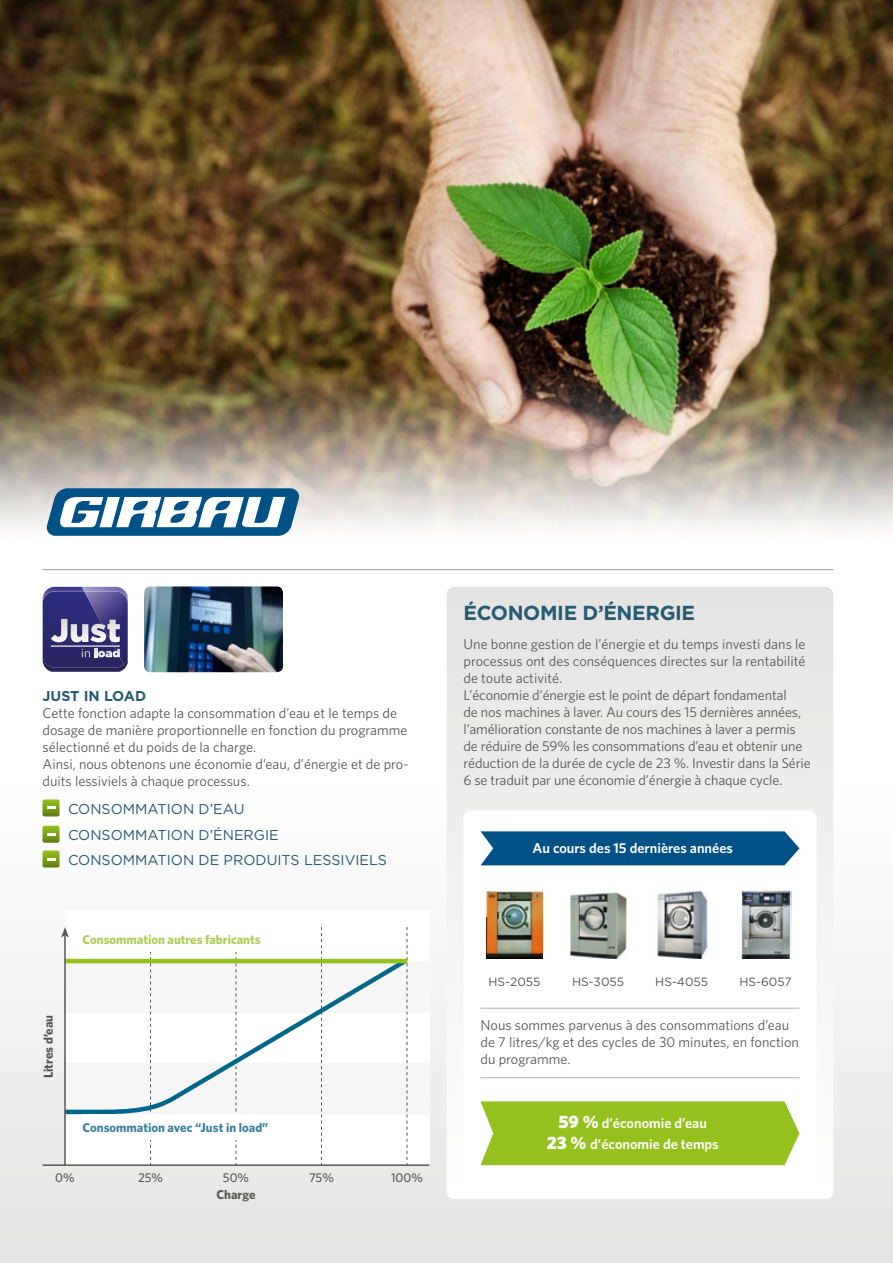
<style>
.page{position:relative;width:893px;height:1263px;background:#fff}
.page>*{position:absolute;margin:0;border:0;box-sizing:border-box;transform-origin:0 0}
.t1{font:700 20.25px "Gotham HTF";letter-spacing:-.02em;color:#255c73}
.t2{font:14.25px/17px "Whitney HTF";color:#575756}
.t3{font:14.25px "Gotham HTF";color:#255c73}
.t4{font:600 14.25px/21.3px "Whitney HTF";color:#fff;text-align:center}
.t5{font:700 14.25px "Gotham HTF";color:#255c73}
.t6{font:700 12.75px "Whitney HTF";color:#aecc53}
.t7{font:700 12.75px "Whitney HTF";color:#3981a2}
.t8{font:700 12.75px "Whitney HTF";color:#575756}
.t9{font:500 12.75px "Whitney HTF";color:#575756}
.t10{font:12px "Gotham HTF";color:#575756}
.s1{font-weight:900;font-size:18px}
</style>
<div class="page">
<div style="left:0;top:775px;width:893px;height:488px;background:linear-gradient(to bottom,#fff,#e4e4e4)"></div>
<img style="left:0;top:0;width:893px;height:530px">
<img style="left:144px;top:586px;width:139px;height:86px">
<hr style="left:43px;top:569px;width:790px;height:1px;background:#9d9d9c">
<svg style="left:47px;top:488px;width:252px;height:48px"></svg>
<svg style="left:43px;top:587px;width:85px;height:85px;background:#56528b"></svg>
<svg style="left:446px;top:587px;width:387px;height:612px"></svg>
<div style="left:463px;top:810px;width:353px;height:372px;background:#fff;border-radius:9px"></div>
<div style="left:65px;top:1114px;width:364px;height:51px;background:#fff"></div>
<div style="left:65px;top:1012px;width:364px;height:51px;background:#fff"></div>
<div style="left:65px;top:910px;width:364px;height:51px;background:#fff"></div>
<div style="left:65px;top:1063px;width:364px;height:51px;background:#f6f6f6"></div>
<div style="left:65px;top:961px;width:364px;height:51px;background:#f6f6f6"></div>
<svg style="left:407px;top:927px;width:1px;height:237px"></svg>
<svg style="left:150px;top:952px;width:1px;height:212px"></svg>
<svg style="left:236px;top:952px;width:1px;height:212px"></svg>
<svg style="left:321px;top:927px;width:1px;height:237px"></svg>
<hr style="left:43px;top:1164px;width:386px;height:2px;background:#575756">
<svg style="left:61px;top:956px;width:347px;height:160px"></svg>
<hr style="left:65px;top:959px;width:342px;height:4px;background:#95c11f">
<svg style="left:480px;top:831px;width:319px;height:34px;background:#0d5b8c"></svg>
<div style="left:480px;top:1101px;width:319px;height:64px;background:#95c11f"></div>
<img style="left:487px;top:891px;width:55px;height:68px">
<img style="left:657px;top:891px;width:51px;height:68px">
<img style="left:570px;top:892px;width:56px;height:67px">
<img style="left:741px;top:891px;width:51px;height:68px">
<hr style="left:480px;top:1008px;width:319px;height:1px;background:#b3b2b2">
<hr style="left:480px;top:1077px;width:319px;height:1px;background:#b3b2b2">
<hr style="left:64px;top:935px;width:2px;height:231px;background:#575756">
<svg style="left:61px;top:927px;width:8px;height:10px"></svg>
<div style="left:83px;top:1114px;width:188px;height:25px;background:#fff"></div>
<svg style="left:43px;top:850px;width:17px;height:17px"></svg>
<svg style="left:43px;top:799px;width:17px;height:17px"></svg>
<svg style="left:43px;top:826px;width:17px;height:17px"></svg>
<p class="t5" style="left:43px;top:687px;width:19px">JUST</p>
<p class="t5" style="left:84px;top:687px;width:32px">IN LOAD</p>
<p class="t2" style="left:43px;top:704px;width:368px">Cette fonction adapte la consommation d’eau et le temps de dosage de manière proportionnelle en fonction du programme sélectionné et du poids de la charge.<br>Ainsi, nous obtenons une économie d’eau, d’énergie et de pro&shy;duits lessiviels à chaque processus.</p>
<p class="t3" style="left:68px;top:801px;width:65px">CONSOMMATI</p>
<p class="t3" style="left:171px;top:801px;width:53px">ON D’EAU</p>
<p class="t3" style="left:68px;top:827px;width:65px">CONSOMMATI</p>
<p class="t3" style="left:171px;top:827px;width:63px">ON D’ÉNER</p>
<p class="t3" style="left:254px;top:827px;width:18px">GIE</p>
<p class="t3" style="left:68px;top:852px;width:65px">CONSOMMATI</p>
<p class="t3" style="left:171px;top:852px;width:94px">ONDE PRODUIT</p>
<p class="t3" style="left:291px;top:852px;width:98px">S LESSIVIELS</p>
<p class="t8" style="left:41px;top:1078px;width:65px;rotate:-90deg">Litres d’eau</p>
<p class="t6" style="left:83px;top:932px;width:179px">Consommation autres fabricants</p>
<p class="t7" style="left:83px;top:1120px;width:187px">Consommation avec “Just in load”</p>
<p class="t9" style="left:55px;top:1170px;width:21px">0%</p>
<p class="t9" style="left:138px;top:1170px;width:27px">25%</p>
<p class="t9" style="left:223px;top:1170px;width:28px">50%</p>
<p class="t9" style="left:391px;top:1170px;width:33px">100%</p>
<p class="t8" style="left:217px;top:1187px;width:40px">Charge</p>
<p class="t9" style="left:309px;top:1170px;width:26px">75%</p>
<h1 class="t1" style="left:463px;top:601px;width:233px">ÉCONOMIE D’ÉNERGIE</h1>
<p class="t2" style="left:463px;top:635px;width:349px">Une bonne gestion de l’énergie et du temps investi dans le processus ont des conséquences directes sur la rentabilité de toute activité.<br>L’économie d’énergie est le point de départ fondamental<br>de nos machines à laver. Au cours des 15 dernières années, l’amélioration constante de nos machines à laver a permis de réduire de 59% les consommations d’eau et obtenir une réduction de la durée de cycle de 23 %. Investir dans la Série 6 se traduit par une économie d’énergie à chaque cycle.</p>
<p class="t4" style="left:532px;top:836px;width:202px">Au cours des 15 dernières années</p>
<p class="t10" style="left:488px;top:975px;width:54px">HS-2055</p>
<p class="t2" style="left:480px;top:1016px;width:320px">Nous sommes parvenus à des consommations d’eau de 7 litres/kg et des cycles de 30 minutes, en fonction du programme.</p>
<p class="t10" style="left:572px;top:975px;width:54px">HS-3055</p>
<p class="t10" style="left:655px;top:975px;width:55px">HS-4055</p>
<p class="t10" style="left:739px;top:975px;width:54px">HS-6057</p>
<p class="t4" style="left:547px;top:1112px;width:173px"><span class="s1">59 %</span> d’économie d’eau<br><span class="s1">23 %</span> d’économie de temps</p>
</div>
